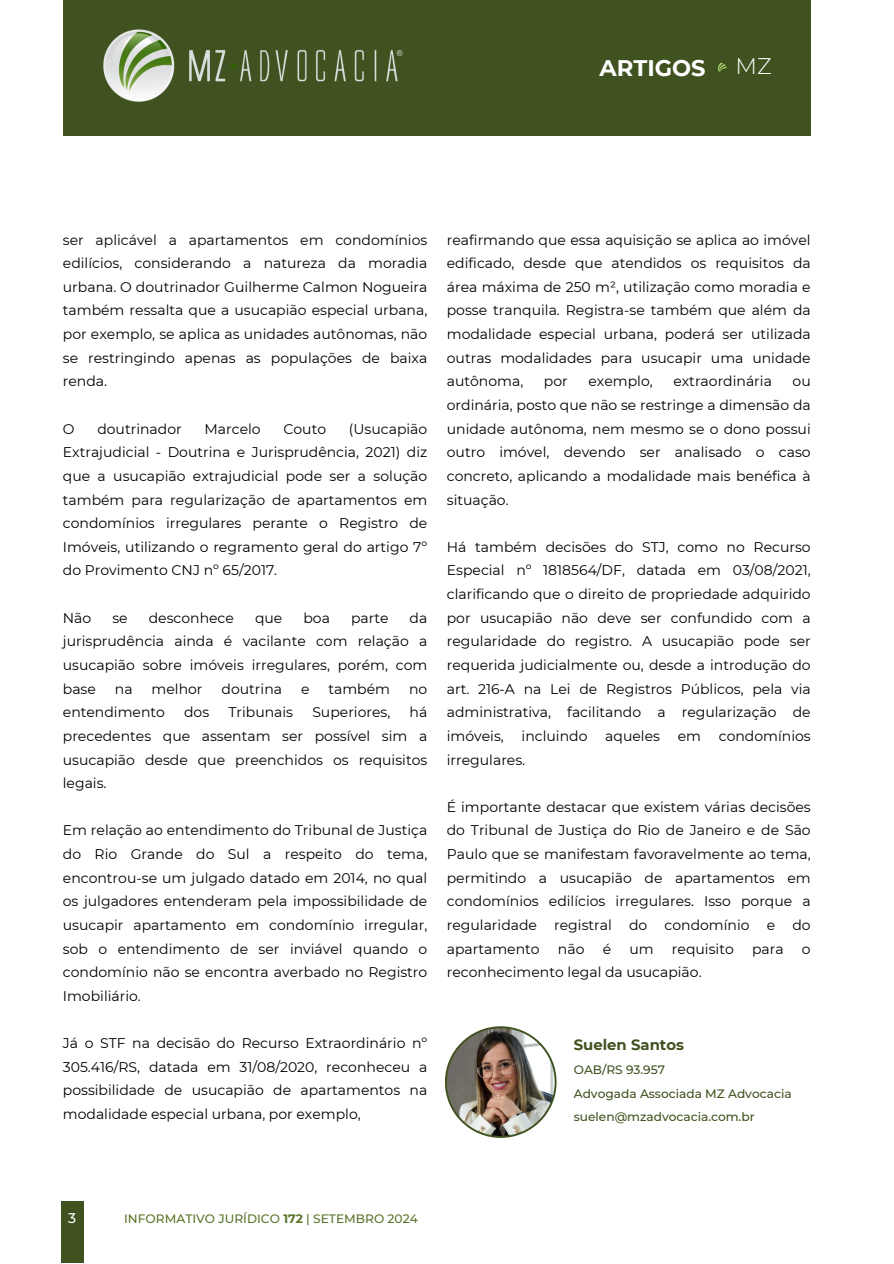
<style>
.page{position:relative;width:894px;height:1264px;background:#fff}
.page>*{position:absolute;margin:0;border:0;box-sizing:border-box;transform-origin:0 0}
.t1{font:700 22.5px "Montserrat";color:#fff}
.t2{font:300 22.5px "Montserrat";color:#fff}
.t3{font:700 14.85px "Montserrat";color:#3f521f}
.t4{font:13.95px/23.7px "Montserrat";color:#000;text-align:justify}
.t5{font:500 13.95px "Montserrat";color:#fff}
.t6{font:500 12.15px "Montserrat";color:#3f521f}
.t7{font:500 12.15px "Montserrat";color:#587528}
.s1{font-weight:700}
</style>
<div class="page">
<div style="left:63px;top:0;width:747px;height:135px;background:#3f521f"></div>
<div style="left:61px;top:1200px;width:22px;height:62px;background:#3f521f"></div>
<img style="left:103px;top:29px;width:300px;height:73px">
<svg style="left:717px;top:63px;width:9px;height:9px"></svg>
<svg style="left:445px;top:1026px;width:111px;height:111px"></svg>
<img style="left:446px;top:1028px;width:108px;height:107px;border-radius:50%">
<h1 class="t1" style="left:599px;top:54px;width:107px">ARTIGOS</h1>
<p class="t2" style="left:735px;top:53px;width:38px">MZ</p>
<h2 class="t4" style="left:63px;top:228px;width:366px">ser aplicável a apartamentos em condomínios edilícios, considerando a natureza da moradia urbana. O doutrinador Guilherme Calmon Nogueira também ressalta que a usucapião especial urbana, por exemplo, se aplica as unidades autônomas, não se restringindo apenas as populações de baixa renda.</h2>
<h3 class="t4" style="left:63px;top:417px;width:13px">O</h3>
<h3 class="t4" style="left:97px;top:417px;width:86px">doutrinador</h3>
<h3 class="t4" style="left:204px;top:417px;width:58px">Marcelo</h3>
<h3 class="t4" style="left:283px;top:417px;width:44px">Couto</h3>
<h3 class="t4" style="left:63px;top:417px;width:366px;text-indent:286px">(Usucapião Extrajudicial - Doutrina e Jurisprudência, 2021) diz que a usucapião extrajudicial pode ser a solução também para regularização de apartamentos em condomínios irregulares perante o Registro de Imóveis, utilizando o regramento geral do artigo 7º do Provimento CNJ nº 65/2017.</h3>
<h3 class="t4" style="left:63px;top:606px;width:30px">Não</h3>
<h3 class="t4" style="left:112px;top:606px;width:17px">se</h3>
<h3 class="t4" style="left:149px;top:606px;width:87px">desconhece</h3>
<h3 class="t4" style="left:255px;top:606px;width:29px">que</h3>
<h3 class="t4" style="left:303px;top:606px;width:28px">boa</h3>
<h3 class="t4" style="left:351px;top:606px;width:39px">parte</h3>
<h3 class="t4" style="left:63px;top:606px;width:366px;text-indent:346px">da jurisprudência ainda é vacilante com relação a usucapião sobre imóveis irregulares, porém, com base</h3>
<h3 class="t4" style="left:115px;top:676px;width:19px">na</h3>
<h3 class="t4" style="left:152px;top:676px;width:52px">melhor</h3>
<h3 class="t4" style="left:221px;top:676px;width:62px">doutrina</h3>
<h3 class="t4" style="left:301px;top:676px;width:10px">e</h3>
<h3 class="t4" style="left:328px;top:676px;width:63px">também</h3>
<h3 class="t4" style="left:409px;top:676px;width:20px">no</h3>
<h3 class="t4" style="left:63px;top:700px;width:104px">entendimento</h3>
<h3 class="t4" style="left:184px;top:700px;width:27px">dos</h3>
<h3 class="t4" style="left:228px;top:700px;width:66px">Tribunais</h3>
<h3 class="t4" style="left:312px;top:700px;width:79px">Superiores,</h3>
<h3 class="t4" style="left:63px;top:700px;width:366px;text-indent:346px">há precedentes que assentam ser possível sim a usucapião desde que preenchidos os requisitos legais.</h3>
<h3 class="t4" style="left:63px;top:818px;width:366px">Em relação ao entendimento do Tribunal de Justiça do Rio Grande do Sul a respeito do tema, encontrou-se um julgado datado em 2014, no qual os julgadores entenderam pela impossibilidade de usucapir apartamento em condomínio irregular, sob o entendimento de ser inviável quando o condomínio não se encontra averbado no Registro Imobiliário.</h3>
<h3 class="t4" style="left:63px;top:1031px;width:366px">Já o STF na decisão do Recurso Extraordinário nº 305.416/RS, datada em 31/08/2020, reconheceu a possibilidade de usucapião de apartamentos na modalidade especial urbana, por exemplo,</h3>
<p class="t4" style="left:446px;top:228px;width:365px">reafirmando que essa aquisição se aplica ao imóvel edificado, desde que atendidos os requisitos da área máxima de 250 m², utilização como moradia e posse tranquila. Registra-se também que além da modalidade especial urbana, poderá ser utilizada outras modalidades para usucapir uma unidade autônoma,</p>
<p class="t4" style="left:544px;top:369px;width:25px">por</p>
<p class="t4" style="left:588px;top:369px;width:66px">exemplo,</p>
<p class="t4" style="left:673px;top:369px;width:100px">extraordinária</p>
<p class="t4" style="left:446px;top:369px;width:365px;text-indent:345px">ou ordinária, posto que não se restringe a dimensão da unidade autônoma, nem mesmo se o dono possui outro imóvel, devendo ser analisado o caso concreto, aplicando a modalidade mais benéfica à situação.</p>
<h3 class="t4" style="left:446px;top:535px;width:365px">Há também decisões do STJ, como no Recurso Especial nº 1818564/DF, datada em 03/08/2021, clarificando que o direito de propriedade adquirido por usucapião não deve ser confundido com a regularidade do registro. A usucapião pode ser requerida judicialmente ou, desde a introdução do art. 216-A na Lei de Registros Públicos, pela via administrativa, facilitando a regularização de imóveis,</h3>
<h3 class="t4" style="left:521px;top:724px;width:67px">incluindo</h3>
<h3 class="t4" style="left:605px;top:724px;width:56px">aqueles</h3>
<h3 class="t4" style="left:677px;top:724px;width:25px">em</h3>
<h3 class="t4" style="left:718px;top:724px;width:93px">condomínios</h3>
<h3 class="t4" style="left:446px;top:747px;width:80px">irregulares.</h3>
<h3 class="t4" style="left:446px;top:795px;width:365px">É importante destacar que existem várias decisões do Tribunal de Justiça do Rio de Janeiro e de São Paulo que se manifestam favoravelmente ao tema, permitindo a usucapião de apartamentos em condomínios edilícios irregulares. Isso porque a regularidade registral do condomínio e do apartamento</h3>
<h3 class="t4" style="left:557px;top:936px;width:28px">não</h3>
<h3 class="t4" style="left:602px;top:936px;width:10px">é</h3>
<h3 class="t4" style="left:629px;top:936px;width:26px">um</h3>
<h3 class="t4" style="left:671px;top:936px;width:63px">requisito</h3>
<h3 class="t4" style="left:751px;top:936px;width:33px">para</h3>
<h3 class="t4" style="left:801px;top:936px;width:10px">o</h3>
<h3 class="t4" style="left:446px;top:960px;width:256px">reconhecimento legal da usucapião.</h3>
<p class="t3" style="left:573px;top:1035px;width:112px">Suelen Santos</p>
<p class="t6" style="left:573px;top:1062px;width:93px">OAB/RS 93.957</p>
<p class="t6" style="left:573px;top:1085px;width:219px">Advogada Associada MZ Advocacia</p>
<p class="t6" style="left:573px;top:1109px;width:182px">suelen@mzadvocacia.com.br</p>
<p class="t5" style="left:68px;top:1209px;width:10px">3</p>
<p class="t7" style="left:124px;top:1210px;width:295px">INFORMATIVO JURÍDICO <span class="s1">172</span> | SETEMBRO 2024</p>
</div>
